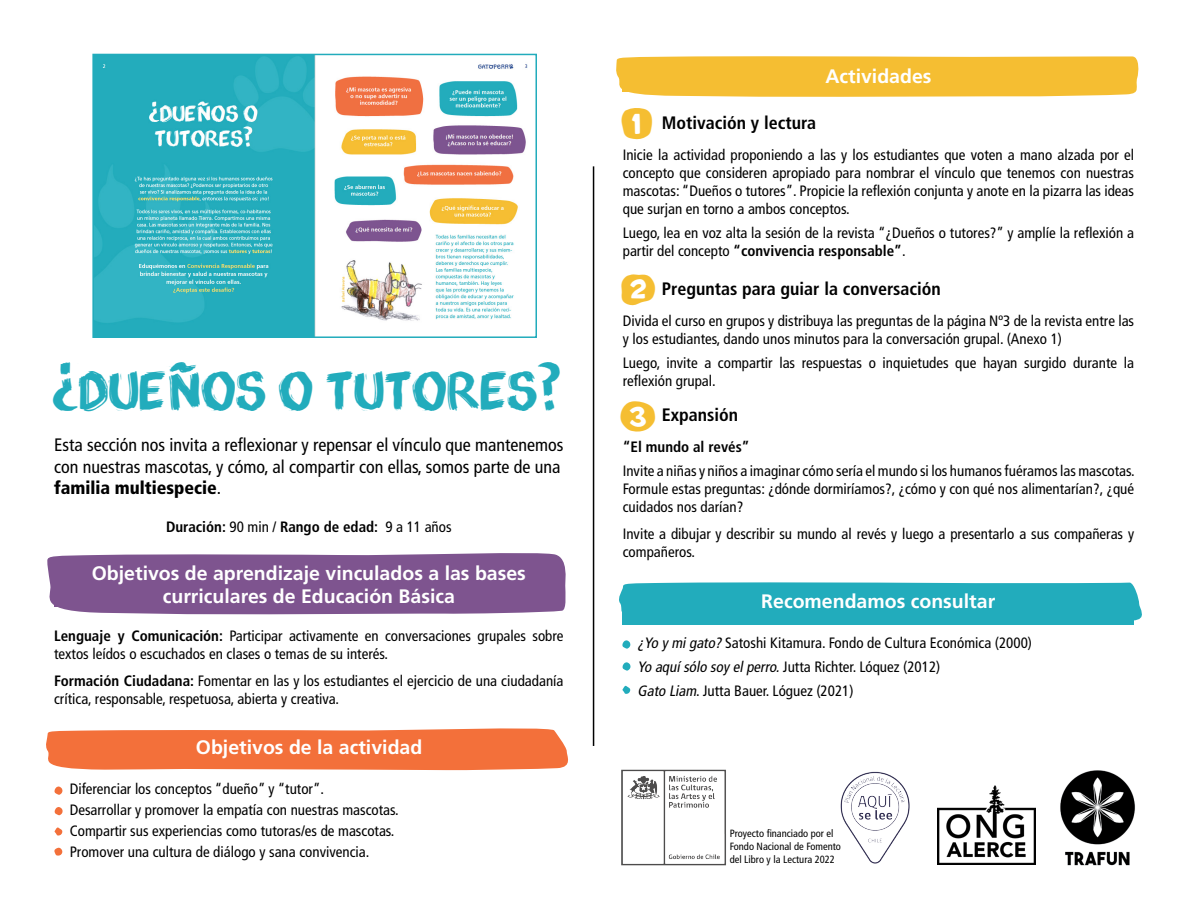
<style>
.page{position:relative;width:1188px;height:918px;background:#fff}
.page>*{position:absolute;margin:0;border:0;box-sizing:border-box;transform-origin:0 0}
.t1{font:49.5px "appopaint";color:#22acbc}
.t2{font:40.5px "Unround";color:#f5be32}
.t3{font:700 19.5px/22.5px "Frutiger LT Std";color:#fff;text-align:center}
.t4{font:condensed 18px/21.6px "Frutiger LT Std";color:#000}
.t5{font:700 condensed 18px "Frutiger LT Std";color:#000}
.t6{font:condensed 15px/18px "Frutiger LT Std";color:#000}
.t7{font:700 condensed 15px "Frutiger LT Std";color:#000}
.t8{font:condensed 10.5px/12.6px "Frutiger LT Std";color:#000}
.s1{font-weight:900}
.s2{font-weight:400}
.s3{font-weight:700}
.s4{font-style:italic}
</style>
<div class="page">
<hr style="left:593px;top:166px;width:1px;height:580px;background:#000">
<svg style="left:47px;top:553px;width:519px;height:62px;background:#9472a2"></svg>
<div style="left:54px;top:565px;width:510px;height:42px;background:#7e548f"></div>
<svg style="left:46px;top:728px;width:522px;height:42px;background:#f37a48"></svg>
<svg style="left:54px;top:786px;width:9px;height:9px"></svg>
<svg style="left:54px;top:807px;width:9px;height:9px"></svg>
<svg style="left:55px;top:827px;width:7px;height:9px"></svg>
<svg style="left:54px;top:847px;width:8px;height:9px"></svg>
<svg style="left:616px;top:56px;width:523px;height:41px;background:#f5c446"></svg>
<div style="left:623px;top:69px;width:511px;height:23px;background:#f5be32"></div>
<svg style="left:619px;top:582px;width:523px;height:39px;background:#3ab5c3"></svg>
<div style="left:622px;top:593px;width:512px;height:31px;background:#22acbc"></div>
<svg style="left:622px;top:640px;width:9px;height:9px"></svg>
<svg style="left:622px;top:662px;width:9px;height:9px"></svg>
<svg style="left:622px;top:685px;width:8px;height:9px"></svg>
<img style="left:840px;top:771px;width:70px;height:93px">
<img style="left:592px;top:726px;width:134px;height:140px">
<img style="left:938px;top:786px;width:97px;height:79px">
<img style="left:95px;top:57px;width:433px;height:278px">
<div style="left:92px;top:54px;width:445px;height:284px;border:2px solid #22acbc"></div>
<img style="left:1060px;top:770px;width:75px;height:96px">
<h1 class="t1" style="left:53px;top:361px;width:509px">¿DUEÑOS O TUTORES?</h1>
<p class="t4" style="left:54px;top:434px;width:511px">Esta sección nos invita a reflexionar y repensar el vínculo que mantenemos con nuestras mascotas, y cómo, al compartir con ellas, somos parte de una <span class="s1">familia multiespecie</span>.</p>
<p class="t7" style="left:166px;top:518px;width:287px">Duración: <span class="s2">90 min /</span> Rango de edad: <span class="s2">9 a 11 años</span></p>
<h3 class="t3" style="left:92px;top:562px;width:436px">Objetivos de aprendizaje vinculados a las bases curriculares de Educación Básica</h3>
<p class="t6" style="left:54px;top:626px;width:511px"><span class="s3">Lenguaje y Comunicación:</span> Participar activamente en conversaciones grupales sobre textos leídos o escuchados en clases o temas de su interés.</p>
<p class="t6" style="left:54px;top:671px;width:511px"><span class="s3">Formación Ciudadana:</span> Fomentar en las y los estudiantes el ejercicio de una ciudadanía crítica, responsable, respetuosa, abierta y creativa.</p>
<h3 class="t3" style="left:196px;top:736px;width:228px">Objetivos de la actividad</h3>
<p class="t6" style="left:70px;top:779px;width:331px;line-height:21px">Diferenciar los conceptos “dueño” y “tutor”.<br>Desarrollar y promover la empatía con nuestras mascotas.<br>Compartir sus experiencias como tutoras/es de mascotas.<br>Promover una cultura de diálogo y sana convivencia.</p>
<h3 class="t3" style="left:825px;top:65px;width:108px">Actividades</h3>
<h2 class="t2" style="left:621px;top:101px;width:33px">1</h2>
<p class="t5" style="left:662px;top:112px;width:156px">Motivación y lectura</p>
<p class="t6" style="left:623px;top:146px;width:513px;text-align:justify">Inicie la actividad proponiendo a las y los estudiantes que voten a mano alzada por el concepto que consideren apropiado para nombrar el vínculo que tenemos con nuestras mascotas: “Dueños o tutores”. Propicie la reflexión conjunta y anote en la pizarra las ideas que surjan en torno a ambos conceptos.</p>
<p class="t6" style="left:623px;top:224px;width:513px">Luego, lea en voz alta la sesión de la revista “¿Dueños o tutores?” y amplíe la reflexión a partir del concepto <span class="s3">“convivencia responsable”</span>.</p>
<h2 class="t2" style="left:621px;top:268px;width:36px">2</h2>
<p class="t5" style="left:662px;top:278px;width:280px">Preguntas para guiar la conversación</p>
<p class="t6" style="left:623px;top:312px;width:513px">Divida el curso en grupos y distribuya las preguntas de la página Nº3 de la revista entre las y los estudiantes, dando unos minutos para la conversación grupal. (Anexo 1)</p>
<p class="t6" style="left:623px;top:354px;width:513px">Luego, invite a compartir las respuestas o inquietudes que hayan surgido durante la reflexión grupal.</p>
<h2 class="t2" style="left:620px;top:394px;width:37px">3</h2>
<p class="t5" style="left:662px;top:404px;width:78px">Expansión</p>
<p class="t7" style="left:623px;top:438px;width:128px">“El mundo al revés”</p>
<p class="t6" style="left:623px;top:462px;width:513px;text-align:justify">Invite a niñas y niños a imaginar cómo sería el mundo si los humanos fuéramos las mascotas.<br>Formule estas preguntas: ¿dónde dormiríamos?, ¿cómo y con qué nos alimentarían?, ¿qué cuidados nos darían?</p>
<p class="t6" style="left:623px;top:525px;width:513px">Invite a dibujar y describir su mundo al revés y luego a presentarlo a sus compañeras y compañeros.</p>
<h3 class="t3" style="left:761px;top:590px;width:236px">Recomendamos consultar</h3>
<p class="t6" style="left:638px;top:631px;width:396px;line-height:24px"><span class="s4">¿Yo y migato?</span> Satoshi Kitamura. Fondo de Cultura Económica (2000)<br><span class="s4">Yo aquísólo soy elperro.</span>Jutta Richter. Lóquez (2012)<br><span class="s4">Gato Liam</span>. Jutta Bauer. Lóguez (2021)</p>
<p class="t8" style="left:730px;top:827px;width:113px">Proyecto financiado por el<br>Fondo Nacional de Fomento del Libro y la Lectura 2022</p>
</div>
